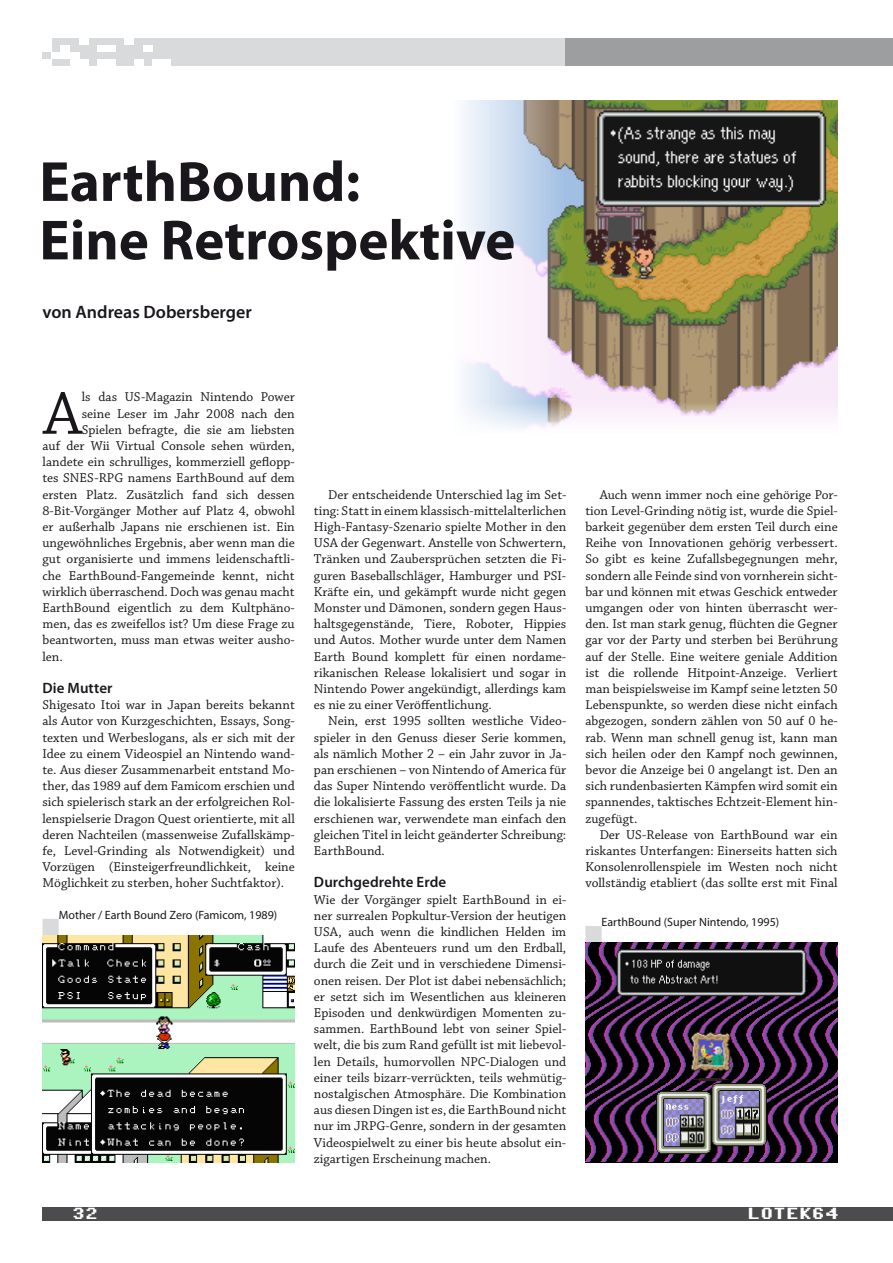
<style>
.page{position:relative;width:893px;height:1263px;background:#fff}
.page>*{position:absolute;margin:0;border:0;box-sizing:border-box;transform-origin:0 0}
.t1{font:63.3px "Chaparral Pro";color:#1a171c}
.t2{font:700 57px/58.5px "Myriad Pro";color:#1a171c}
.t3{font:600 18px "Myriad Pro";color:#1a171c}
.t4{font:16.5px "Commodore 64";color:#fff}
.t5{font:600 15px "Myriad Pro";letter-spacing:.005em;color:#1a171c}
.t6{font:13.5px/16.2px "Chaparral Pro";color:#1a171c;text-align:justify}
.t7{font:12px "Myriad Pro";color:#1a171c}
</style>
<div class="page">
<div style="left:585px;top:926px;width:17px;height:16px;background:#d9dadb;border:1px solid #d9dadb"></div>
<div style="left:43px;top:919px;width:16px;height:16px;background:#d9dadb"></div>
<img style="left:465px;top:101px;width:373px;height:300px">
<svg style="left:465px;top:401px;width:373px;height:28px;fill:#faf1fb"></svg>
<img style="left:43px;top:935px;width:252px;height:228px">
<img style="left:585px;top:942px;width:253px;height:221px">
<div style="left:43px;top:38px;width:522px;height:27px;background:#d9dadb"></div>
<div style="left:565px;top:38px;width:328px;height:27px;background:#9d9ea0"></div>
<div style="left:143px;top:45px;width:9px;height:7px;background:#fff"></div>
<div style="left:52px;top:52px;width:9px;height:7px;background:#fff"></div>
<div style="left:61px;top:45px;width:9px;height:7px;background:#fff"></div>
<div style="left:43px;top:38px;width:9px;height:7px;background:#fff"></div>
<div style="left:125px;top:38px;width:9px;height:7px;background:#fff"></div>
<div style="left:79px;top:38px;width:9px;height:7px;background:#fff"></div>
<div style="left:97px;top:45px;width:10px;height:7px;background:#fff"></div>
<div style="left:107px;top:45px;width:9px;height:7px;background:#fff"></div>
<div style="left:43px;top:45px;width:9px;height:7px;background:#fff"></div>
<div style="left:61px;top:52px;width:9px;height:7px;background:#fff"></div>
<div style="left:70px;top:52px;width:9px;height:7px;background:#fff"></div>
<div style="left:70px;top:59px;width:9px;height:6px;background:#fff"></div>
<div style="left:79px;top:59px;width:9px;height:6px;background:#fff"></div>
<div style="left:97px;top:59px;width:10px;height:6px;background:#fff"></div>
<div style="left:107px;top:59px;width:9px;height:6px;background:#fff"></div>
<div style="left:134px;top:59px;width:9px;height:6px;background:#fff"></div>
<div style="left:152px;top:59px;width:9px;height:6px;background:#fff"></div>
<div style="left:161px;top:59px;width:10px;height:6px;background:#fff"></div>
<div style="left:43px;top:59px;width:9px;height:6px;background:#fff"></div>
<div style="left:43px;top:1207px;width:850px;height:13px;background:#4c4c4e"></div>
<h2 class="t2" style="left:39px;top:151px;width:477px">EarthBound:<br>Eine Retrospektive</h2>
<h3 class="t3" style="left:43px;top:300px;width:211px">von Andreas Dobersberger</h3>
<h1 class="t1" style="left:43px;top:379px;width:40px">A</h1>
<p class="t6" style="left:82px;top:390px;width:215px">ls das US-Magazin Nintendo Power</p>
<p class="t6" style="left:82px;top:406px;width:215px">seine Leser im Jahr 2008 nach den</p>
<p class="t6" style="left:82px;top:422px;width:215px">Spielen befragte, die sie am liebsten</p>
<p class="t6" style="left:43px;top:438px;width:254px">auf der Wii Virtual Console sehen würden,</p>
<p class="t6" style="left:43px;top:454px;width:254px">landete ein schrulliges, kommerziell geflopp-</p>
<p class="t6" style="left:43px;top:471px;width:254px">tes SNES-RPG namens EarthBound auf dem</p>
<p class="t6" style="left:43px;top:487px;width:254px">ersten Platz. Zusätzlich fand sich dessen</p>
<p class="t6" style="left:43px;top:503px;width:254px">8-Bit-Vorgänger Mother auf Platz 4, obwohl</p>
<p class="t6" style="left:43px;top:519px;width:254px">er außerhalb Japans nie erschienen ist. Ein</p>
<p class="t6" style="left:43px;top:535px;width:254px">ungewöhnliches Ergebnis, aber wenn man die</p>
<p class="t6" style="left:43px;top:552px;width:254px">gut organisierte und immens leidenschaftli-</p>
<p class="t6" style="left:43px;top:568px;width:254px">che EarthBound-Fangemeinde kennt, nicht</p>
<p class="t6" style="left:43px;top:584px;width:254px">wirklich überraschend. Doch was genau macht</p>
<p class="t6" style="left:43px;top:600px;width:254px">EarthBound eigentlich zu dem Kultphäno-</p>
<p class="t6" style="left:43px;top:616px;width:254px">men, das es zweifellos ist? Um diese Frage zu</p>
<p class="t6" style="left:43px;top:633px;width:254px">beantworten, muss man etwas weiter ausho-</p>
<p class="t6" style="left:43px;top:649px;width:22px">len.</p>
<p class="t5" style="left:43px;top:678px;width:71px">Die Mutter</p>
<p class="t6" style="left:43px;top:697px;width:254px">Shigesato Itoi war in Japan bereits bekannt als Autor von Kurzgeschichten, Essays, Song&shy;texten und Werbeslogans, als er sich mit der Idee zu einem Videospiel an Nintendo wand&shy;te. Aus dieser Zusammenarbeit entstand Mo&shy;ther, das 1989 auf dem Famicom erschien und sich spielerisch stark an der erfolgreichen Rol&shy;lenspielserie Dragon Quest orientierte, mit all deren Nachteilen (massenweise Zufallskämp&shy;fe, Level-Grinding als Notwendigkeit) und Vorzügen (Einsteigerfreundlichkeit, keine Möglichkeit zu sterben, hoher Suchtfaktor).</p>
<p class="t7" style="left:59px;top:907px;width:220px">Mother / Earth Bound Zero (Famicom, 1989)</p>
<p class="t6" style="left:314px;top:487px;width:254px;text-indent:14px">Der entscheidende Unterschied lag im Set&shy;ting: Statt in einem klassisch-mittelalterlichen High-Fantasy-Szenario spielte Mother in den USA der Gegenwart. Anstelle von Schwertern, Tränken und Zaubersprüchen setzten die Fi&shy;guren Baseballschläger, Hamburger und PSI-Kräfte ein, und gekämpft wurde nicht gegen Monster und Dämonen, sondern gegen Haus&shy;haltsgegenstände, Tiere, Roboter, Hippies und Autos. Mother wurde unter dem Namen Earth Bound komplett für einen nordame&shy;rikanischen Release lokalisiert und sogar in Nintendo Power angekündigt, allerdings kam es nie zu einer Veröffentlichung.</p>
<p class="t6" style="left:314px;top:714px;width:254px;text-indent:14px">Nein, erst 1995 sollten westliche Video&shy;spieler in den Genuss dieser Serie kommen, als nämlich Mother 2 – ein Jahr zuvor in Ja&shy;pan erschienen – von Nintendo of America für das Super Nintendo veröffentlicht wurde. Da die lokalisierte Fassung des ersten Teils ja nie erschienen war, verwendete man einfach den gleichen Titel in leicht geänderter Schreibung:<br>EarthBound.</p>
<p class="t5" style="left:314px;top:873px;width:134px">Durchgedrehte Erde</p>
<p class="t6" style="left:314px;top:892px;width:254px">Wie der Vorgänger spielt EarthBound in ei&shy;ner surrealen Popkultur-Version der heutigen USA, auch wenn die kindlichen Helden im Laufe des Abenteuers rund um den Erdball, durch die Zeit und in verschiedene Dimensi&shy;onen reisen. Der Plot ist dabei nebensächlich; er setzt sich im Wesentlichen aus kleineren Episoden und denkwürdigen Momenten zu&shy;sammen. EarthBound lebt von seiner Spiel&shy;welt, die bis zum Rand gefüllt ist mit liebevol&shy;len Details, humorvollen NPC-Dialogen und einer teils bizarr-verrückten, teils wehmütig&shy;nostalgischen Atmosphäre. Die Kombination aus diesen Dingen ist es, die EarthBound nicht nur im JRPG-Genre, sondern in der gesamten Videospielwelt zu einer bis heute absolut ein&shy;zigartigen Erscheinung machen.</p>
<p class="t6" style="left:585px;top:487px;width:254px;text-indent:14px">Auch wenn immer noch eine gehörige Por&shy;tion Level-Grinding nötig ist, wurde die Spiel&shy;barkeit gegenüber dem ersten Teil durch eine Reihe von Innovationen gehörig verbessert.<br>So gibt es keine Zufallsbegegnungen mehr, sondern alle Feinde sind von vornherein sicht&shy;bar und können mit etwas Geschick entweder umgangen oder von hinten überrascht wer&shy;den. Ist man stark genug, flüchten die Gegner gar vor der Party und sterben bei Berührung auf der Stelle. Eine weitere geniale Addition ist die rollende Hitpoint-Anzeige. Verliert man beispielsweise im Kampf seine letzten 50<br>Lebenspunkte, so werden diese nicht einfach abgezogen, sondern zählen von 50 auf 0 he&shy;rab. Wenn man schnell genug ist, kann man sich heilen oder den Kampf noch gewinnen, bevor die Anzeige bei 0 angelangt ist. Den an sich rundenbasierten Kämpfen wird somit ein spannendes, taktisches Echtzeit-Element hin&shy;zugefügt.</p>
<p class="t6" style="left:585px;top:827px;width:254px;text-indent:14px">Der US-Release von EarthBound war ein riskantes Unterfangen: Einerseits hatten sich Konsolenrollenspiele im Westen noch nicht vollständig etabliert (das sollte erst mit Final</p>
<p class="t7" style="left:602px;top:914px;width:179px">EarthBound (Super Nintendo, 1995)</p>
<p class="t4" style="left:72px;top:1206px;width:27px">32</p>
<p class="t4" style="left:747px;top:1206px;width:92px">LOTEK64</p>
</div>
